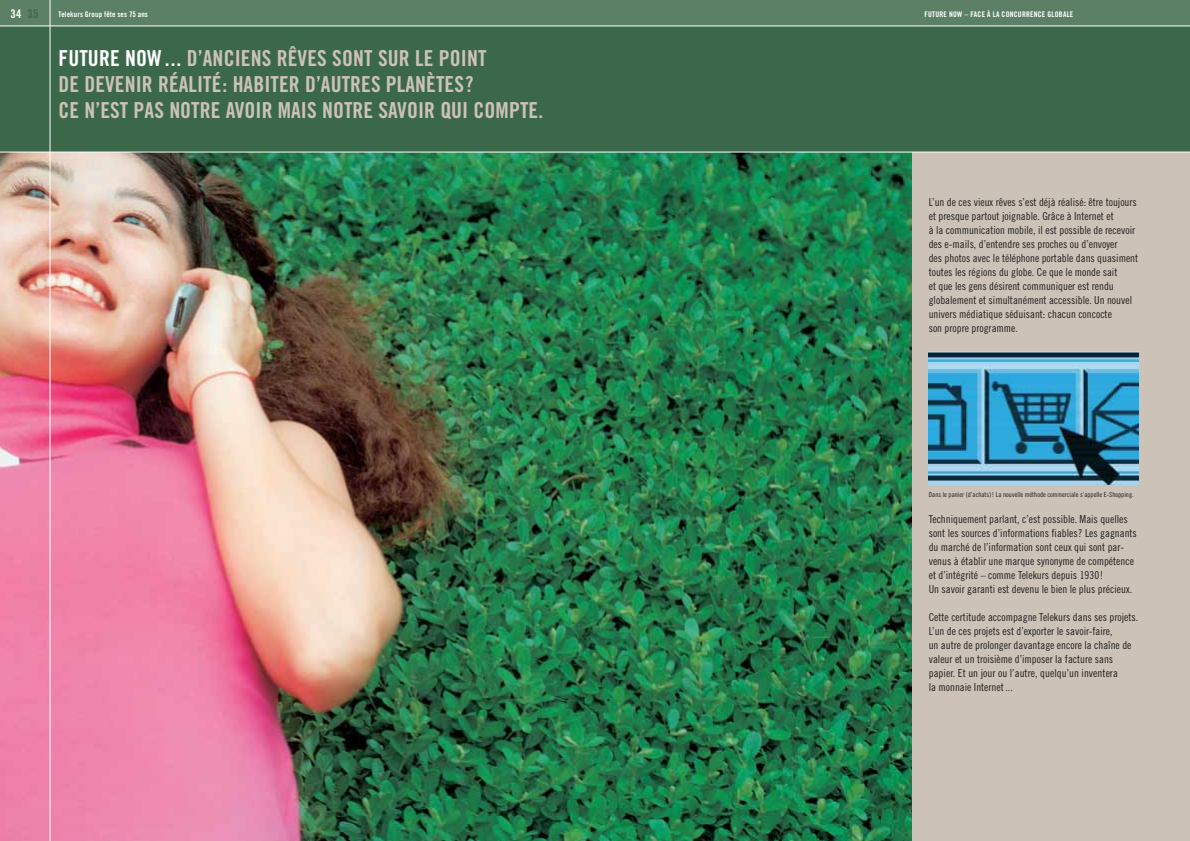
<style>
.page{position:relative;width:1190px;height:841px;background:#fff}
.page>*{position:absolute;margin:0;border:0;box-sizing:border-box;transform-origin:0 0}
.t1{font:22px/26px "Trade Gothic Bold Cond Twenty";letter-spacing:.005em;color:#ccc2b7}
.t2{font:12px "Trade Gothic Bold Cond Twenty";color:#fff}
.t3{font:11px/14px "Trade Gothic Cond Eighteen";color:#231f20}
.t4{font:7.8px "Trade Gothic Bold Cond Twenty";letter-spacing:.025em;color:#fff}
.t5{font:7px "Trade Gothic Cond Eighteen";color:#231f20}
.s1{color:#3b684b}
.s2{color:#fff}
</style>
<div class="page">
<div style="left:912px;top:152px;width:278px;height:689px;background:#ccc2b7"></div>
<img style="left:0;top:153px;width:912px;height:688px">
<div style="left:0;top:26px;width:1190px;height:126px;background:#3b684b"></div>
<div style="left:0;top:0;width:1190px;height:26px;background:#5b8066"></div>
<hr style="left:0;top:26px;width:1190px;height:1px;background:#fff">
<hr style="left:50px;top:0;width:1px;height:841px;background:#fff">
<hr style="left:0;top:152px;width:1190px;height:1px;background:#fff">
<img style="left:929px;top:351px;width:210px;height:133px">
<p class="t2" style="left:11px;top:9px;width:29px">34 <span class="s1">35</span></p>
<p class="t4" style="left:59px;top:12px;width:91px">Telekurs Group fête ses 75 ans</p>
<p class="t4" style="left:924px;top:12px;width:150px">FUTURE NOW – FACE À LA CONCURRENCE GLOBALE</p>
<h1 class="t1" style="left:59px;top:47px;width:486px"><span class="s2">FUTURE NOW ...</span> D’ANCIENS RÊVES SONT SUR LE POINT<br>DE DEVENIR RÉALITÉ: HABITER D’AUTRES PLANÈTES?<br>CE N’EST PAS NOTRE AVOIR MAIS NOTRE SAVOIR QUI COMPTE.</h1>
<p class="t3" style="left:929px;top:196px;width:211px">L’un de ces vieux rêves s’est déjà réalisé: être toujours et presque partout joignable. Grâce à Internet et<br>à la communication mobile, il est possible de recevoir des e-mails, d’entendre ses proches ou d’envoyer<br>des photos avec le téléphone portable dans quasiment toutes les régions du globe. Ce que le monde sait<br>et que les gens désirent communiquer est rendu globalement et simultanément accessible. Un nouvel univers médiatique séduisant: chacun concocte<br>son propre programme.</p>
<p class="t5" style="left:929px;top:492px;width:206px">Dans le panier (d’achats)! La nouvelle méthode commerciale s’appelle E-Shopping.</p>
<p class="t3" style="left:929px;top:513px;width:210px">Techniquement parlant, c’est possible. Mais quelles sont les sources d’informations fiables? Les gagnants du marché de l’information sont ceux qui sont par&shy;venus à établir une marque synonyme de compétence et d’intégrité – comme Telekurs depuis 1930!<br>Un savoir garanti est devenu le bien le plus précieux.</p>
<p class="t3" style="left:929px;top:611px;width:211px">Cette certitude accompagne Telekurs dans ses projets.<br>L’un de ces projets est d’exporter le savoir-faire,<br>un autre de prolonger davantage encore la chaîne de valeur et un troisième d’imposer la facture sans papier. Et un jour ou l’autre, quelqu’un inventera<br>la monnaie Internet ...</p>
</div>
